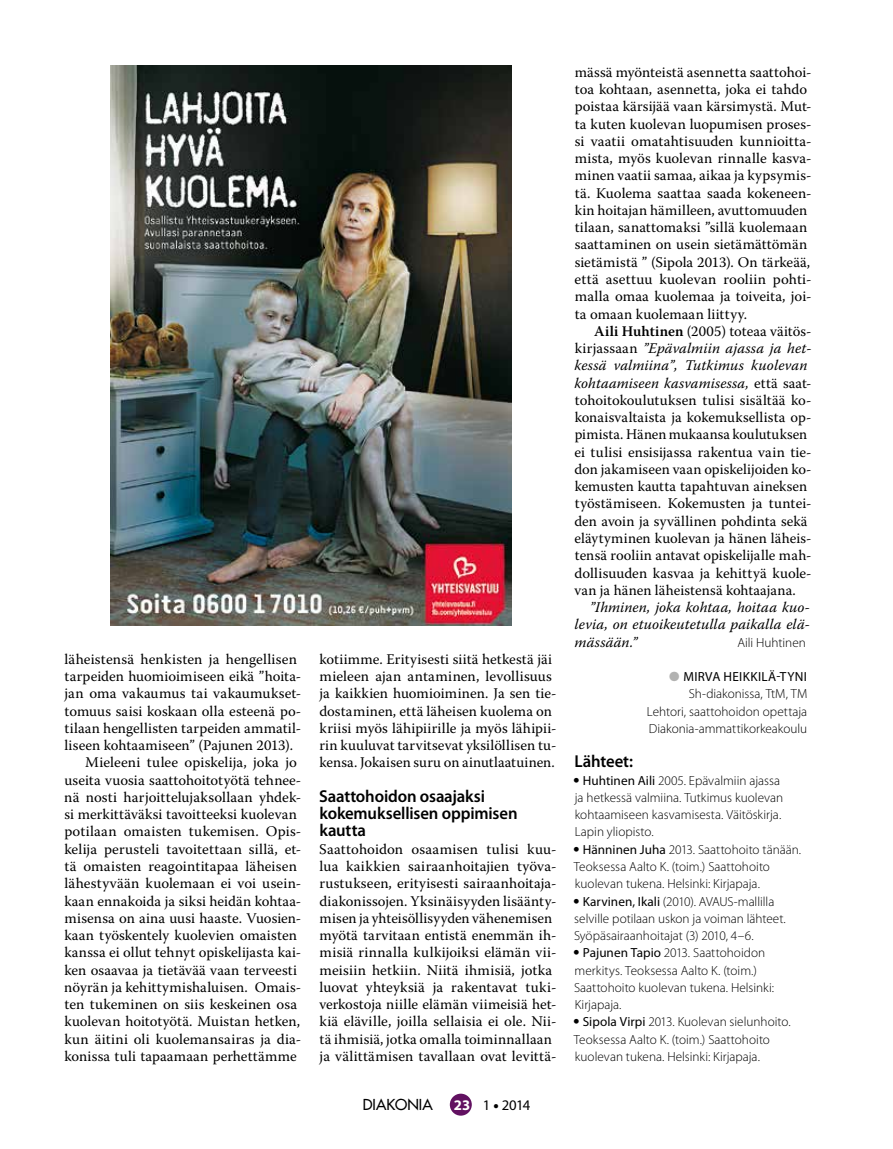
<style>
.page{position:relative;width:893px;height:1149px;background:#fff}
.page>*{position:absolute;margin:0;border:0;box-sizing:border-box;transform-origin:0 0}
.t1{font:600 17.25px/17.2px "Myriad Pro";letter-spacing:-.01em;color:#000}
.t2{font:14.7px/17.2px "Warnock Pro";letter-spacing:.01em;color:#000}
.t3{font:italic 14.7px/17.2px "Warnock Pro";letter-spacing:.01em;color:#000;text-align:justify}
.t4{font:14.7px "Futura";color:#000}
.t5{font:14.7px "Myriad Pro";color:#000}
.t6{font:300 13.2px/17.2px "Myriad Pro";color:#000}
.s1{font-weight:700;color:#fff}
.s2{font-weight:900}
.s3{font-weight:600}
.s4{font-style:italic}
.s5{color:#b2b2b1}
.s6{font-weight:400}
.s7{font-family:"Helvetica Rounded";font-weight:700;font-stretch:condensed}
</style>
<div class="page">
<div style="left:450px;top:1093px;width:22px;height:22px;background:#621161;border-radius:50%"></div>
<img style="left:110px;top:66px;width:401px;height:559px">
<p class="t2" style="left:64px;top:650px;width:234px">läheistensä henkisten ja hengellisen</p>
<p class="t2" style="left:65px;top:667px;width:238px">tarpeiden huomioimiseen eikä ”hoita-</p>
<p class="t2" style="left:64px;top:684px;width:238px">jan oma vakaumus tai vakaumukset-</p>
<p class="t2" style="left:65px;top:701px;width:238px">tomuus saisi koskaan olla esteenä po-</p>
<p class="t2" style="left:65px;top:719px;width:238px">tilaan hengellisten tarpeiden ammatil-</p>
<p class="t2" style="left:64px;top:736px;width:230px">liseen kohtaamiseen” (Pajunen 2013).</p>
<p class="t2" style="left:85px;top:753px;width:213px">Mieleeni tulee opiskelija, joka jo</p>
<p class="t2" style="left:64px;top:770px;width:238px">useita vuosia saattohoitotyötä tehnee-</p>
<p class="t2" style="left:64px;top:788px;width:239px">nä nosti harjoittelujaksollaan yhdek-</p>
<p class="t2" style="left:64px;top:805px;width:234px">si merkittäväksi tavoitteeksi kuolevan</p>
<p class="t2" style="left:64px;top:822px;width:238px">potilaan omaisten tukemisen. Opis-</p>
<p class="t2" style="left:64px;top:839px;width:238px">kelija perusteli tavoitettaan sillä, et-</p>
<p class="t2" style="left:65px;top:857px;width:234px">tä omaisten reagointitapaa läheisen</p>
<p class="t2" style="left:64px;top:874px;width:238px">lähestyvään kuolemaan ei voi usein-</p>
<p class="t2" style="left:64px;top:891px;width:238px">kaan ennakoida ja siksi heidän kohtaa-</p>
<p class="t2" style="left:64px;top:908px;width:238px">misensa on aina uusi haaste. Vuosien-</p>
<p class="t2" style="left:64px;top:926px;width:234px">kaan työskentely kuolevien omaisten</p>
<p class="t2" style="left:64px;top:943px;width:238px">kanssa ei ollut tehnyt opiskelijasta kai-</p>
<p class="t2" style="left:64px;top:960px;width:234px">ken osaavaa ja tietävää vaan terveesti</p>
<p class="t2" style="left:64px;top:977px;width:239px">nöyrän ja kehittymishaluisen. Omais-</p>
<p class="t2" style="left:65px;top:995px;width:234px">ten tukeminen on siis keskeinen osa</p>
<p class="t2" style="left:64px;top:1012px;width:237px">kuolevan hoitotyötä. Muistan hetken,</p>
<p class="t2" style="left:64px;top:1029px;width:238px">kun äitini oli kuolemansairas ja dia-</p>
<p class="t2" style="left:64px;top:1046px;width:234px">konissa tuli tapaamaan perhettämme</p>
<p class="t2" style="left:319px;top:650px;width:239px">kotiimme. Erityisesti siitä hetkestä jäi mieleen ajan antaminen, levollisuus ja kaikkien huomioiminen. Ja sen tie&shy;dostaminen, että läheisen kuolema on kriisi myös lähipiirille ja myös lähipii&shy;rin kuuluvat tarvitsevat yksilöllisen tu&shy;kensa. Jokaisen suru on ainutlaatuinen.</p>
<p class="t1" style="left:319px;top:787px;width:200px">Saattohoidon osaajaksi kokemuksellisen oppimisen kautta</p>
<p class="t2" style="left:319px;top:839px;width:239px">Saattohoidon osaamisen tulisi kuu&shy;lua kaikkien sairaanhoitajien työva&shy;rustukseen, erityisesti sairaanhoitaja&shy;diakonissojen. Yksinäisyyden lisäänty&shy;misen ja yhteisöllisyyden vähenemisen myötä tarvitaan entistä enemmän ih&shy;misiä rinnalla kulkijoiksi elämän vii&shy;meisiin hetkiin. Niitä ihmisiä, jotka luovat yhteyksiä ja rakentavat tuki&shy;verkostoja niille elämän viimeisiä het&shy;kiä eläville, joilla sellaisia ei ole. Nii&shy;tä ihmisiä, jotka omalla toiminnallaan ja välittämisen tavallaan ovat levittä-</p>
<p class="t4" style="left:363px;top:1094px;width:71px">DIAKONIA</p>
<p class="t5" style="left:454px;top:1096px;width:78px"><span class="s1">23</span> 1 <span class="s2">•</span> 2014</p>
<p class="t2" style="left:574px;top:63px;width:239px">mässä myönteistä asennetta saattohoi&shy;toa kohtaan, asennetta, joka ei tahdo poistaa kärsijää vaan kärsimystä. Mut&shy;ta kuten kuolevan luopumisen proses&shy;si vaatii omatahtisuuden kunnioitta&shy;mista, myös kuolevan rinnalle kasva&shy;minen vaatii samaa, aikaa ja kypsymis&shy;tä. Kuolema saattaa saada kokeneen&shy;kin hoitajan hämilleen, avuttomuuden tilaan, sanattomaksi ”sillä kuolemaan saattaminen on usein sietämättömän sietämistä ” (Sipola 2013). On tärkeää, että asettuu kuolevan rooliin pohti&shy;malla omaa kuolemaa ja toiveita, joi&shy;ta omaan kuolemaan liittyy.</p>
<p class="t2" style="left:574px;top:322px;width:239px;text-indent:20px"><span class="s3">Aili Huhtinen</span> (2005) toteaa väitös&shy;kirjassaan <span class="s4">”Epävalmiin ajassa ja het&shy;kessä valmiina”, Tutkimus kuolevan kohtaamiseen kasvamisessa,</span> että saat&shy;tohoitokoulutuksen tulisi sisältää ko&shy;konaisvaltaista ja kokemuksellista op&shy;pimista. Hänen mukaansa koulutuksen ei tulisi ensisijassa rakentua vain tie&shy;don jakamiseen vaan opiskelijoiden ko&shy;kemusten kautta tapahtuvan aineksen työstämiseen. Kokemusten ja tuntei&shy;den avoin ja syvällinen pohdinta sekä eläytyminen kuolevan ja hänen läheis&shy;tensä rooliin antavat opiskelijalle mah&shy;dollisuuden kasvaa ja kehittyä kuole&shy;van ja hänen läheistensä kohtaajana.</p>
<p class="t3" style="left:575px;top:598px;width:237px;text-indent:15px">”Ihminen, joka kohtaa, hoitaa kuo&shy;levia, on etuoikeutetulla paikalla elä&shy;mässään.”</p>
<p class="t6" style="left:737px;top:633px;width:70px">Aili Huhtinen</p>
<p class="t6" style="left:647px;top:668px;width:162px;text-align:right"><span class="s5">●</span> <span class="s6">Mirva Heikkilä-Tyn i<br></span>Sh-diakonissa, TtM, TM<br>Lehtori, saattohoidon opettaja<br>Diakonia-ammattikorkeakoulu</p>
<p class="t1" style="left:575px;top:753px;width:60px">Lähteet:</p>
<p class="t6" style="left:573px;top:771px;width:212px"><span class="s7">•</span> <span class="s6">Huhtinen Aili</span> 2005. Epävalmiin ajassa ja hetkessä valmiina. Tutkimus kuolevan kohtaamiseen kasvamisesta. Väitöskirja.<br>Lapin yliopisto.</p>
<p class="t6" style="left:573px;top:840px;width:230px"><span class="s7">•</span> <span class="s6">Hänninen Juha</span> 2013. Saattohoito tänään.<br>Teoksessa Aalto K. (toim.) Saattohoito kuolevan tukena. Helsinki: Kirjapaja.</p>
<p class="t6" style="left:573px;top:892px;width:214px"><span class="s7">•</span> <span class="s6">Karvinen, Ikali</span> (2010). AVAUS-mallilla selville potilaan uskon ja voiman lähteet.<br>Syöpäsairaanhoitajat (3) 2010, 4–6.</p>
<p class="t6" style="left:573px;top:944px;width:202px"><span class="s7">•</span> <span class="s6">Pajunen Tapio</span> 2013. Saattohoidon merkitys. Teoksessa Aalto K. (toim.)<br>Saattohoito kuolevan tukena. Helsinki:<br>Kirjapaja.</p>
<p class="t6" style="left:573px;top:1013px;width:219px"><span class="s7">•</span> <span class="s6">Sipola Virpi</span> 2013. Kuolevan sielunhoito.<br>Teoksessa Aalto K. (toim.) Saattohoito kuolevan tukena. Helsinki: Kirjapaja.</p>
</div>
